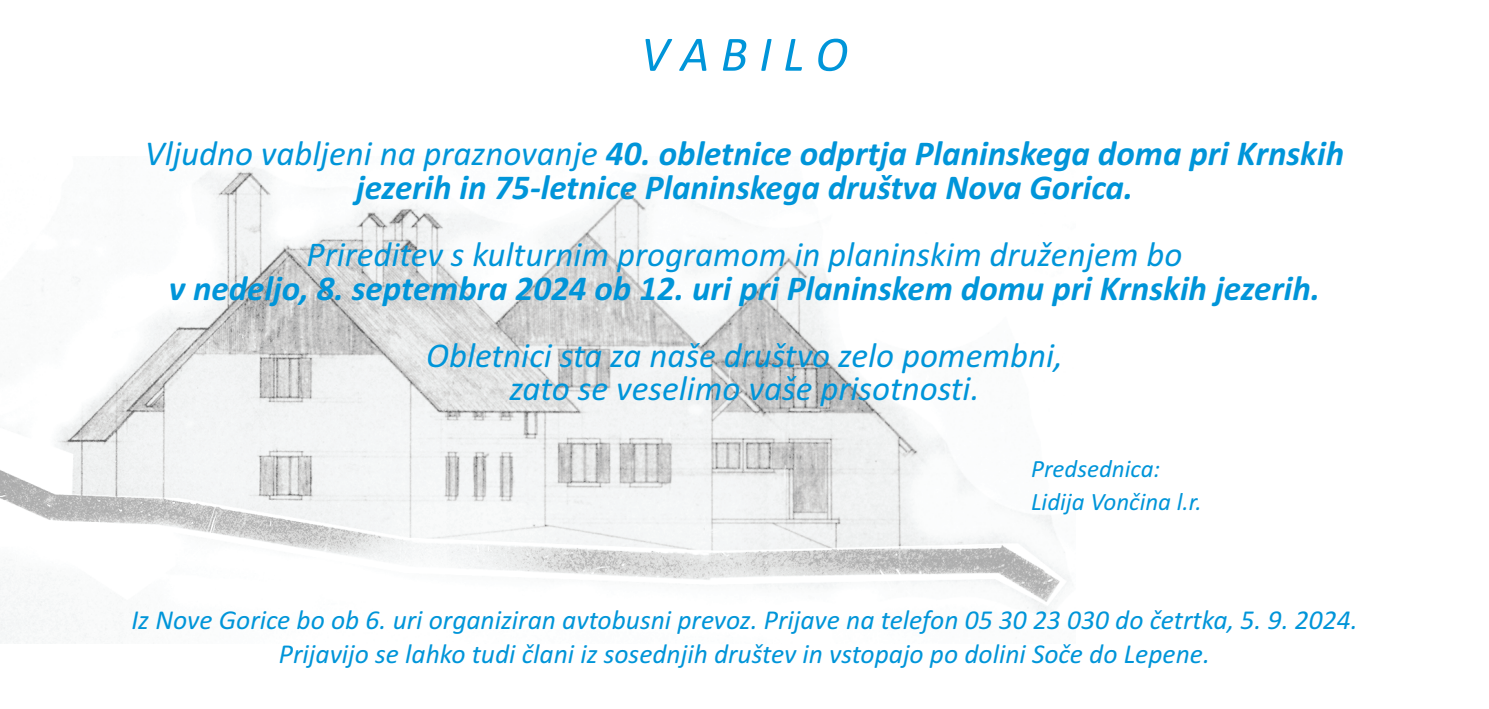
<style>
.page{position:relative;width:1489px;height:709px;background:#fff}
.page>*{position:absolute;margin:0;border:0;box-sizing:border-box;transform-origin:0 0}
.t1{font:italic 50px "Calibri";color:#0095d9}
.t2{font:italic 700 35px/33.5px "Calibri";color:#0095d9;text-align:center}
.t3{font:italic 35px/33.5px "Calibri";color:#0095d9;text-align:center}
.t4{font:italic 27.5px/33.5px "Calibri";color:#0095d9;text-align:center}
.t5{font:italic 25px/33.5px "Calibri";color:#0095d9}
.s1{font-weight:400}
</style>
<div class="page">
<img style="left:0;top:167px;width:1071px;height:476px">
<h1 class="t1" style="left:640px;top:33px;width:209px">V A B I L O</h1>
<p class="t2" style="left:145px;top:140px;width:1200px"><span class="s1">Vljudno vabljeni na praznovanje</span> 40. obletnice odprtja Planinskega doma pri Krnskih jezerih in 75-letnice Planinskega društva Nova Gorica.</p>
<p class="t3" style="left:306px;top:240px;width:877px">Prireditev s kulturnim programom in planinskim druženjem bo</p>
<p class="t2" style="left:169px;top:274px;width:1152px">v nedeljo, 8. septembra 2024 ob 12. uri pri Planinskem domu pri Krnskih jezerih.</p>
<p class="t3" style="left:426px;top:341px;width:638px">Obletnici sta za naše društvo zelo pomembni, zato se veselimo vaše prisotnosti.</p>
<p class="t5" style="left:1031px;top:454px;width:172px">Predsednica:<br>Lidija Vončina l.r.</p>
<p class="t4" style="left:131px;top:606px;width:1227px">Iz Nove Gorice bo ob 6. uri organiziran avtobusni prevoz. Prijave na telefon 05 30 23 030 do četrtka, 5. 9. 2024.<br>Prijavijo se lahko tudi člani iz sosednjih društev in vstopajo po dolini Soče do Lepene.</p>
</div>
